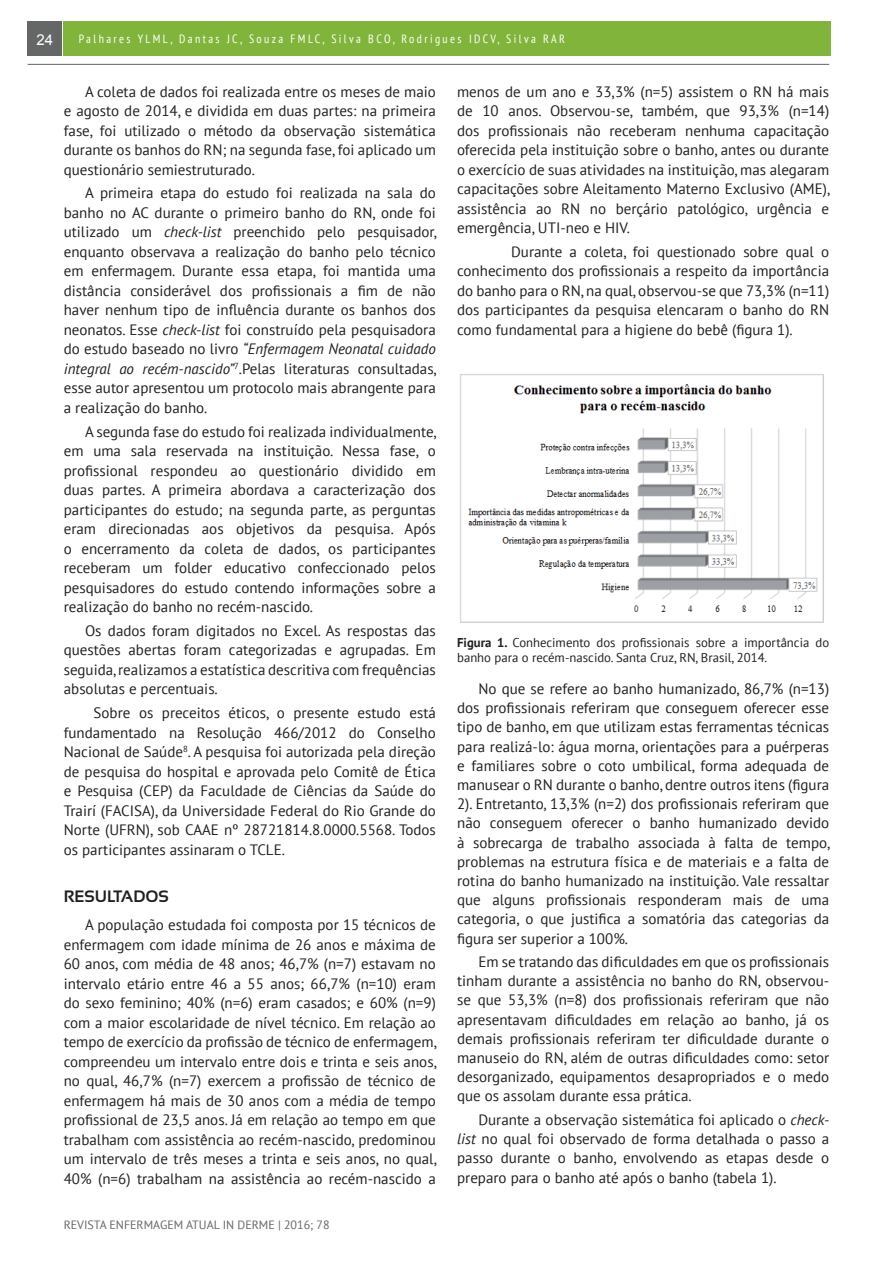
<style>
.page{position:relative;width:893px;height:1263px;background:#fff}
.page>*{position:absolute;margin:0;border:0;box-sizing:border-box;transform-origin:0 0}
.t1{font:700 16.5px "Sansation";color:#231f20}
.t2{font:15px/19.5px "PT Sans";color:#231f20;text-align:justify}
.t3{font:15px "Arial";color:#fff}
.t4{font:12.75px/15.3px "PT Sans";color:#231f20}
.t5{font:condensed 12px "PT Sans";letter-spacing:.2em;color:#fff}
.t6{font:12px "PT Sans";color:#656666}
.s1{font-style:italic}
.s2{font-weight:700}
</style>
<div class="page">
<div style="left:64px;top:21px;width:767px;height:35px;background:#81b43a"></div>
<div style="left:28px;top:21px;width:34px;height:35px;background:#656666"></div>
<hr style="left:28px;top:64px;width:801px;height:1px;background:#73776c">
<img style="left:460px;top:374px;width:364px;height:249px">
<p class="t3" style="left:37px;top:30px;width:18px">24</p>
<p class="t5" style="left:79px;top:31px;width:488px">Palhares YLML, Dantas JC, Souza FMLC, Silva BCO, Rodrigues IDCV, Silva RAR</p>
<p class="t2" style="left:64px;top:81px;width:374px;text-indent:21px">A coleta de dados foi realizada entre os meses de maio e agosto de 2014, e dividida em duas partes: na primeira fase, foi utilizado o método da observação sistemática durante os banhos do RN; na segunda fase, foi aplicado um questionário semiestruturado.</p>
<p class="t2" style="left:64px;top:183px;width:375px;text-indent:21px">A primeira etapa do estudo foi realizada na sala do banho no AC durante o primeiro banho do RN, onde foi utilizado um <span class="s1">check-list</span> preenchido pelo pesquisador, enquanto observava a realização do banho pelo técnico em enfermagem. Durante essa etapa, foi mantida uma distância considerável dos profissionais a fim de não haver nenhum tipo de influência durante os banhos dos neonatos. Esse <span class="s1">check-list</span> foi construído pela pesquisadora do estudo baseado no livro <span class="s1">“Enfermagem Neonatal cuidado integral ao recém-nascido”</span><sup>7</sup>.Pelas literaturas consultadas, esse autor apresentou um protocolo mais abrangente para a realização do banho.</p>
<p class="t2" style="left:64px;top:421px;width:375px;text-indent:21px">A segunda fase do estudo foi realizada individualmente, em uma sala reservada na instituição. Nessa fase, o profissional respondeu ao questionário dividido em duas partes. A primeira abordava a caracterização dos participantes do estudo; na segunda parte, as perguntas eram direcionadas aos objetivos da pesquisa. Após o encerramento da coleta de dados, os participantes receberam um folder educativo confeccionado pelos pesquisadores do estudo contendo informações sobre a realização do banho no recém-nascido.</p>
<p class="t2" style="left:64px;top:620px;width:374px;text-indent:21px">Os dados foram digitados no Excel. As respostas das questões abertas foram categorizadas e agrupadas. Em seguida, realizamos a estatística descritiva com frequências absolutas e percentuais.</p>
<p class="t2" style="left:64px;top:703px;width:374px;text-indent:30px">Sobre os preceitos éticos, o presente estudo está fundamentado na Resolução 466/2012 do Conselho Nacional de Saúde<sup>8</sup>. A pesquisa foi autorizada pela direção de pesquisa do hospital e aprovada pelo Comitê de Ética e Pesquisa (CEP) da Faculdade de Ciências da Saúde do Trairí (FACISA), da Universidade Federal do Rio Grande do Norte (UFRN), sob CAAE nº 28721814.8.0000.5568. Todos os participantes assinaram o TCLE.</p>
<p class="t1" style="left:64px;top:887px;width:107px">RESULTADOS</p>
<p class="t2" style="left:64px;top:915px;width:375px;text-indent:21px">A população estudada foi composta por 15 técnicos de enfermagem com idade mínima de 26 anos e máxima de 60 anos, com média de 48 anos; 46,7% (n=7) estavam no intervalo etário entre 46 a 55 anos; 66,7% (n=10) eram do sexo feminino; 40% (n=6) eram casados; e 60% (n=9) com a maior escolaridade de nível técnico. Em relação ao tempo de exercício da profissão de técnico de enfermagem, compreendeu um intervalo entre dois e trinta e seis anos, no qual, 46,7% (n=7) exercem a profissão de técnico de enfermagem há mais de 30 anos com a média de tempo profissional de 23,5 anos. Já em relação ao tempo em que trabalham com assistência ao recém-nascido, predominou um intervalo de três meses a trinta e seis anos, no qual, 40% (n=6) trabalham na assistência ao recém-nascido a</p>
<p class="t6" style="left:64px;top:1217px;width:267px">REVISTA ENFERMAGEM ATUAL IN DERME | 2016; 78</p>
<p class="t2" style="left:457px;top:81px;width:375px">menos de um ano e 33,3% (n=5) assistem o RN há mais de 10 anos. Observou-se, também, que 93,3% (n=14) dos profissionais não receberam nenhuma capacitação oferecida pela instituição sobre o banho, antes ou durante o exercício de suas atividades na instituição, mas alegaram capacitações sobre Aleitamento Materno Exclusivo (AME), assistência ao RN no berçário patológico, urgência e emergência, UTI-neo e HIV.</p>
<p class="t2" style="left:457px;top:241px;width:374px;text-indent:54px">Durante a coleta, foi questionado sobre qual o conhecimento dos profissionais a respeito da importância do banho para o RN, na qual, observou-se que 73,3% (n=11) dos participantes da pesquisa elencaram o banho do RN como fundamental para a higiene do bebê (figura 1).</p>
<p class="t4" style="left:457px;top:634px;width:374px"><span class="s2">Figura 1.</span> Conhecimento dos profissionais sobre a importância do banho para o recém-nascido. Santa Cruz, RN, Brasil, 2014.</p>
<p class="t2" style="left:457px;top:679px;width:375px;text-indent:21px">No que se refere ao banho humanizado, 86,7% (n=13) dos profissionais referiram que conseguem oferecer esse tipo de banho, em que utilizam estas ferramentas técnicas para realizá-lo: água morna, orientações para a puérperas e familiares sobre o coto umbilical, forma adequada de manusear o RN durante o banho, dentre outros itens (figura 2). Entretanto, 13,3% (n=2) dos profissionais referiram que não conseguem oferecer o banho humanizado devido à sobrecarga de trabalho associada à falta de tempo, problemas na estrutura física e de materiais e a falta de rotina do banho humanizado na instituição. Vale ressaltar que alguns profissionais responderam mais de uma categoria, o que justifica a somatória das categorias da figura ser superior a 100%.</p>
<p class="t2" style="left:457px;top:952px;width:374px;text-indent:21px">Em se tratando das dificuldades em que os profissionais tinham durante a assistência no banho do RN, observou&shy;se que 53,3% (n=8) dos profissionais referiram que não apresentavam dificuldades em relação ao banho, já os demais profissionais referiram ter dificuldade durante o manuseio do RN, além de outras dificuldades como: setor desorganizado, equipamentos desapropriados e o medo que os assolam durante essa prática.</p>
<p class="t2" style="left:457px;top:1110px;width:374px;text-indent:21px">Durante a observação sistemática foi aplicado o <span class="s1">check&shy;list</span> no qual foi observado de forma detalhada o passo a passo durante o banho, envolvendo as etapas desde o preparo para o banho até após o banho (tabela 1).</p>
</div>
